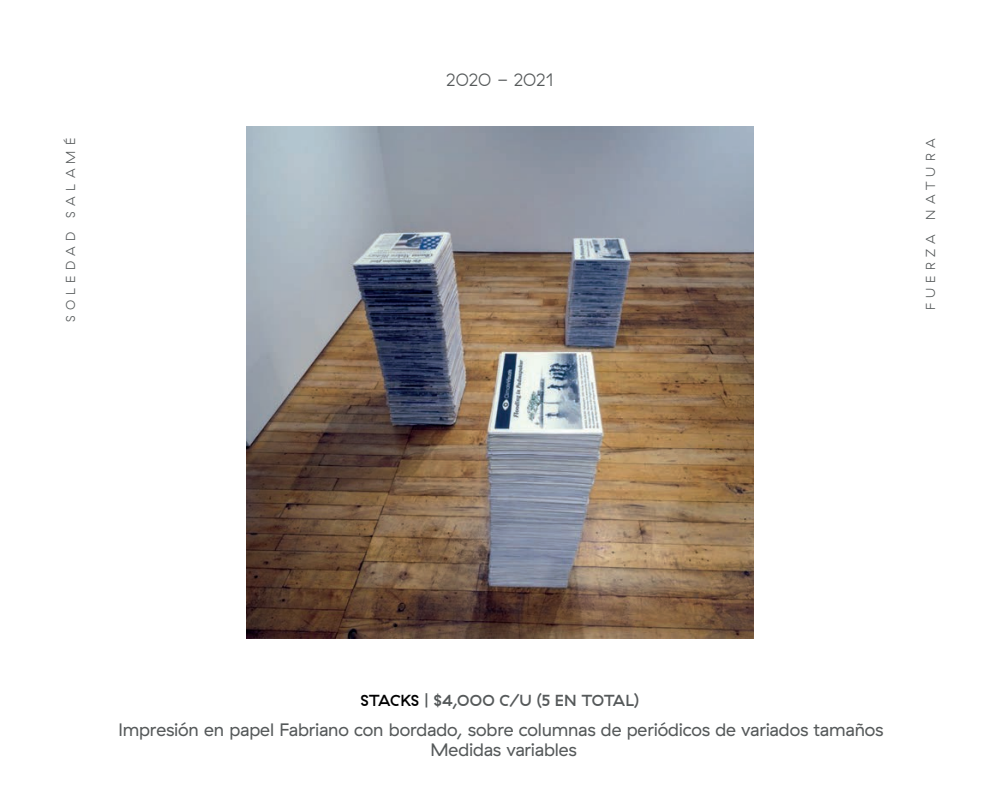
<style>
.page{position:relative;width:1000px;height:800px;background:#fff}
.page>*{position:absolute;margin:0;border:0;box-sizing:border-box;transform-origin:0 0}
.t1{font:18px/20px "GT Haptik";letter-spacing:-.01em;color:#55595a;text-align:center}
.t2{font:300 18px "GT Haptik";letter-spacing:-.025em;color:#55595a}
.t3{font:500 16px "GT Haptik";letter-spacing:-.015em;color:#55595a}
.t4{font:300 13px "GT Haptik";letter-spacing:.41em;color:#55595a}
.s1{color:#000001}
</style>
<div class="page">
<img style="left:246px;top:127px;width:508px;height:512px">
<p class="t2" style="left:446px;top:70px;width:109px">2020 - 2021</p>
<p class="t4" style="left:63px;top:322px;width:186px;rotate:-90deg">SOLEDAD SALAMÉ</p>
<p class="t4" style="left:923px;top:310px;width:174px;rotate:-90deg">FUERZA NATURA</p>
<p class="t3" style="left:361px;top:691px;width:280px"><span class="s1">STACKS</span> | $4,OOO C/U (5 EN TOTAL)</p>
<p class="t1" style="left:118px;top:720px;width:767px">Impresión en papel Fabriano con bordado, sobre columnas de periódicos de variados tamaños<br>Medidas variables</p>
</div>
